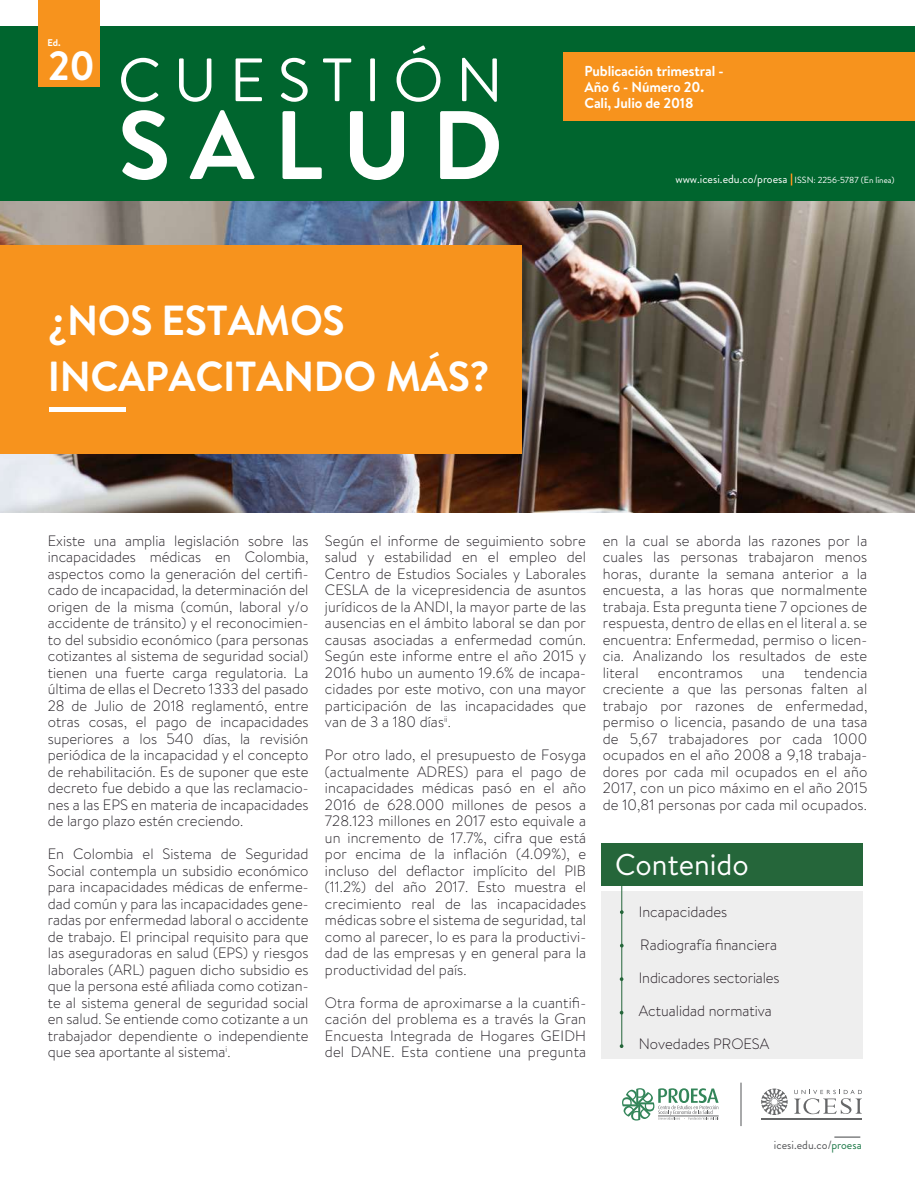
<style>
.page{position:relative;width:915px;height:1191px;background:#fff}
.page>*{position:absolute;margin:0;border:0;box-sizing:border-box;transform-origin:0 0}
.t1{font:700 96.9px "Brandon Grotesque";letter-spacing:.2em;color:#fff}
.t2{font:61.05px "Brandon Grotesque";letter-spacing:.2em;color:#fff}
.t3{font:700 42px/55.5px "Brandon Text";letter-spacing:-.01em;color:#fff}
.t4{font:700 40.8px "Brandon Text";color:#fff}
.t5{font:30px "Brandon Text";color:#fff}
.t6{font:300 15px/16.5px "Brandon Text";letter-spacing:.005em;color:#231f25;text-align:justify}
.t7{font:300 15px "Brandon Text";color:#211920}
.t8{font:700 14.4px/15.9px "Brandon Text";letter-spacing:-.01em;color:#fff}
.t9{font:12px "Brandon Grotesque";color:#fff}
.t10{font:12px "Brandon Grotesque";color:#57585a}
.t11{font:700 9.75px "Brandon Text";color:#fff}
.s1{font-size:9px}
.s2{color:#1f7949}
</style>
<div class="page">
<img style="left:1px;top:201px;width:913px;height:311px">
<div style="left:0;top:31px;width:8px;height:84px;background:#00652e"></div>
<div style="left:601px;top:891px;width:261px;height:167px;background:#eee"></div>
<hr style="left:621px;top:881px;width:1px;height:166px;background:#25663a">
<svg style="left:619px;top:1044px;width:4px;height:4px"></svg>
<div style="left:1px;top:26px;width:913px;height:175px;background:#00652e"></div>
<div style="left:563px;top:52px;width:351px;height:69px;background:#f7931d"></div>
<div style="left:38px;top:0;width:62px;height:86px;background:#f7931d"></div>
<svg style="left:790px;top:173px;width:2px;height:12px"></svg>
<div style="left:0;top:245px;width:521px;height:209px;background:#f7931d"></div>
<svg style="left:622px;top:1088px;width:96px;height:32px"></svg>
<svg style="left:761px;top:1088px;width:26px;height:27px"></svg>
<hr style="left:761px;top:1118px;width:100px;height:2px;background:#57585a">
<svg style="left:794px;top:1089px;width:67px;height:25px"></svg>
<hr style="left:740px;top:1082px;width:1px;height:44px;background:#57585a">
<svg style="left:834px;top:1136px;width:26px;height:1px"></svg>
<hr style="left:49px;top:407px;width:77px;height:4px;background:#fff">
<div style="left:601px;top:843px;width:261px;height:43px;background:#25663a"></div>
<p class="t11" style="left:48px;top:36px;width:15px">Ed.</p>
<h3 class="t4" style="left:48px;top:38px;width:48px">20</h3>
<h2 class="t2" style="left:118px;top:38px;width:386px">CUESTIÓN</h2>
<h1 class="t1" style="left:118px;top:78px;width:386px">SALUD</h1>
<h3 class="t3" style="left:48px;top:292px;width:443px">¿NOS ESTAMOS<br>INCAPACITANDO MÁS?</h3>
<p class="t8" style="left:584px;top:63px;width:141px">Publicación trimestral -<br>Año 6 - Número 20.<br>Cali, Julio de 2018</p>
<p class="t9" style="left:675px;top:171px;width:221px">www.icesi.edu.co/proesa <span class="s1">ISSN: 2256-5787 (En línea)</span></p>
<p class="t6" style="left:48px;top:531px;width:262px">Existe una amplia legislación sobre las incapacidades médicas en Colombia, aspectos como la generación del certifi&shy;cado de incapacidad, la determinación del origen de la misma (común, laboral y/o accidente de tránsito) y el reconocimien&shy;to del subsidio económico (para personas cotizantes al sistema de seguridad social) tienen una fuerte carga regulatoria. La última de ellas el Decreto 1333 del pasado 28 de Julio de 2018 reglamentó, entre otras cosas, el pago de incapacidades superiores a los 540 días, la revisión periódica de la incapacidad y el concepto de rehabilitación. Es de suponer que este decreto fue debido a que las reclamacio&shy;nes a las EPS en materia de incapacidades de largo plazo estén creciendo.</p>
<p class="t6" style="left:48px;top:845px;width:262px">En Colombia el Sistema de Seguridad Social contempla un subsidio económico para incapacidades médicas de enferme&shy;dad común y para las incapacidades gene&shy;radas por enfermedad laboral o accidente de trabajo. El principal requisito para que las aseguradoras en salud (EPS) y riesgos laborales (ARL) paguen dicho subsidio es que la persona esté afiliada como cotizan&shy;te al sistema general de seguridad social en salud. Se entiende como cotizante a un trabajador dependiente o independiente que sea aportante al sistema<sup>i</sup>.</p>
<p class="t6" style="left:325px;top:531px;width:262px">Según el informe de seguimiento sobre salud y estabilidad en el empleo del Centro de Estudios Sociales y Laborales CESLA de la vicepresidencia de asuntos jurídicos de la ANDI, la mayor parte de las ausencias en el ámbito laboral se dan por causas asociadas a enfermedad común.<br>Según este informe entre el año 2015 y 2016 hubo un aumento 19.6% de incapa&shy;cidades por este motivo, con una mayor participación de las incapacidades que van de 3 a 180 días<sup>ii</sup>.</p>
<p class="t6" style="left:325px;top:746px;width:262px">Por otro lado, el presupuesto de Fosyga (actualmente ADRES) para el pago de incapacidades médicas pasó en el año 2016 de 628.000 millones de pesos a 728.123 millones en 2017 esto equivale a un incremento de 17.7%, cifra que está por encima de la inflación (4.09%), e incluso del deflactor implícito del PIB (11.2%) del año 2017. Esto muestra el crecimiento real de las incapacidades médicas sobre el sistema de seguridad, tal como al parecer, lo es para la productivi&shy;dad de las empresas y en general para la productividad del país.</p>
<p class="t6" style="left:325px;top:993px;width:262px">Otra forma de aproximarse a la cuantifi&shy;cación del problema es a través la Gran Encuesta Integrada de Hogares GEIDH del DANE. Esta contiene una pregunta</p>
<p class="t6" style="left:602px;top:531px;width:266px">en la cual se aborda las razones por la cuales las personas trabajaron menos horas, durante la semana anterior a la encuesta, a las horas que normalmente trabaja. Esta pregunta tiene 7 opciones de respuesta, dentro de ellas en el literal a. se encuentra: Enfermedad, permiso o licen&shy;cia. Analizando los resultados de este literal</p>
<p class="t6" style="left:602px;top:663px;width:266px;text-indent:201px">tendencia creciente a que las personas falten al trabajo por razones de enfermedad, permiso o licencia, pasando de una tasa de 5,67 trabajadores por cada 1000 ocupados en el año 2008 a 9,18 trabaja&shy;dores por cada mil ocupados en el año 2017, con un pico máximo en el año 2015 de 10,81 personas por cada mil ocupados.</p>
<p class="t6" style="left:657px;top:663px;width:86px">encontramos</p>
<p class="t6" style="left:761px;top:663px;width:24px">una</p>
<h3 class="t5" style="left:615px;top:844px;width:135px">Contenido</h3>
<p class="t7" style="left:638px;top:901px;width:90px">Incapacidades</p>
<p class="t7" style="left:640px;top:934px;width:138px">Radiografía financiera</p>
<p class="t7" style="left:638px;top:967px;width:142px">Indicadores sectoriales</p>
<p class="t7" style="left:638px;top:1000px;width:134px">Actualidad normativa</p>
<p class="t7" style="left:638px;top:1034px;width:132px">Novedades PROESA</p>
<p class="t10" style="left:773px;top:1136px;width:89px">icesi.edu.co/<span class="s2">proesa</span></p>
</div>
